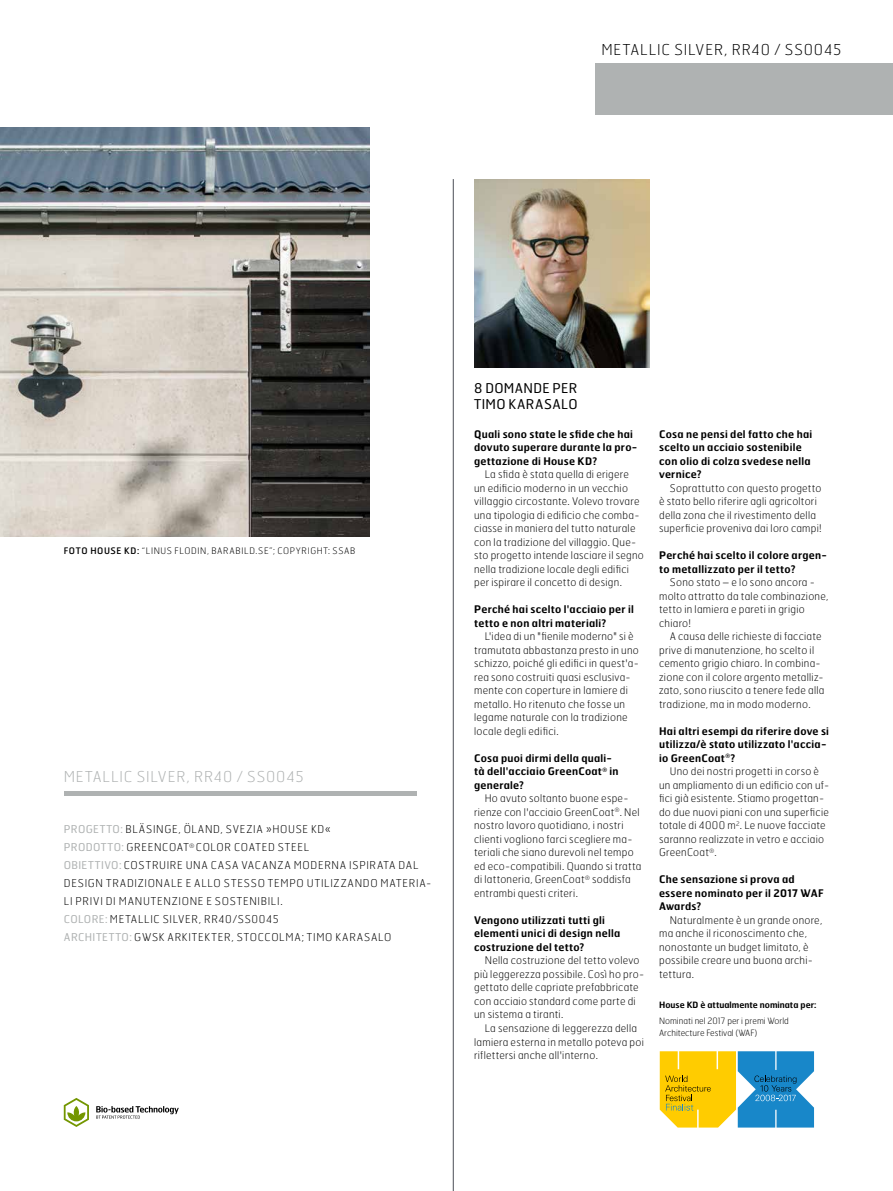
<style>
.page{position:relative;width:893px;height:1191px;background:#fff}
.page>*{position:absolute;margin:0;border:0;box-sizing:border-box;transform-origin:0 0}
.t1{font:100 15px "Hermes FB";letter-spacing:.055em;color:#000}
.t2{font:100 15px "Hermes FB";letter-spacing:.055em;color:#afb2b2}
.t3{font:13.5px/16.5px "Hermes FB";letter-spacing:.03em;color:#000}
.t4{font:100 10.8px/18px "Hermes FB";letter-spacing:.07em;color:#000}
.t5{font:100 10.5px/13.5px "Hermes FB";letter-spacing:.025em;color:#000}
.t6{font:600 10.5px/13.5px "Hermes FB";letter-spacing:.025em;color:#000}
.t7{font:100 9px "Hermes FB";letter-spacing:.07em;color:#000}
.t8{font:100 8.7px/12px "Hermes FB";color:#000}
.t9{font:600 8.7px "Hermes FB";color:#000}
.s1{font-weight:400}
.s2{font-weight:400;color:#afb2b2}
</style>
<div class="page">
<img style="left:0;top:128px;width:370px;height:408px">
<div style="left:595px;top:64px;width:298px;height:51px;background:#afb2b2"></div>
<div style="left:64px;top:791px;width:352px;height:5px;background:#afb2b2"></div>
<svg style="left:64px;top:1098px;width:25px;height:29px"></svg>
<svg style="left:96px;top:1106px;width:83px;height:12px"></svg>
<hr style="left:453px;top:179px;width:1px;height:1012px;background:#696b72">
<svg style="left:660px;top:1051px;width:154px;height:76px;background:#97b071"></svg>
<img style="left:474px;top:179px;width:176px;height:188px">
<h1 class="t1" style="left:601px;top:40px;width:242px">METALLIC SILVER, RR40 / SS0045</h1>
<p class="t7" style="left:64px;top:544px;width:293px"><span class="s1">FOTO HOUSE KD:</span> “LINUS FLODIN, BARABILD.SE”; COPYRIGHT: SSAB</p>
<h1 class="t2" style="left:64px;top:766px;width:242px">METALLIC SILVER, RR40 / SS0045</h1>
<p class="t4" style="left:64px;top:820px;width:369px"><span class="s2">PROGETTO:</span> BLÄSINGE, ÖLAND, SVEZIA »HOUSE KD«<br><span class="s2">PRODOTTO:</span> GREENCOAT<sup>®</sup> COLOR COATED STEEL<br><span class="s2">OBIETTIVO:</span> COSTRUIRE UNA CASA VACANZA MODERNA ISPIRATA DAL DESIGN TRADIZIONALE E ALLO STESSO TEMPO UTILIZZANDO MATERIA-LI PRIVI DI MANUTENZIONE E SOSTENIBILI.<br><span class="s2">COLORE:</span> METALLIC SILVER, RR40/SS0045<br><span class="s2">ARCHITETTO:</span> GWSK ARKITEKTER, STOCCOLMA; TIMO KARASALO</p>
<p class="t3" style="left:474px;top:379px;width:105px">8 DOMANDE PER<br>TIMO KARASALO</p>
<p class="t6" style="left:474px;top:427px;width:165px">Quali sono state le sfide che hai dovuto superare durante la pro&shy;gettazione di House KD?</p>
<p class="t5" style="left:474px;top:467px;width:171px;text-indent:11px">La sfida è stata quella di erigere<br>un edificio moderno in un vecchio villaggio circostante. Volevo trovare una tipologia di edificio che comba&shy;ciasse in maniera del tutto naturale con la tradizione del villaggio. Que&shy;sto progetto intende lasciare il segno nella tradizione locale degli edifici per ispirare il concetto di design.</p>
<p class="t6" style="left:474px;top:602px;width:161px">Perché hai scelto l'acciaio per il tetto e non altri materiali?</p>
<p class="t5" style="left:474px;top:629px;width:166px;text-indent:11px">L'idea di un "fienile moderno" si è tramutata abbastanza presto in uno schizzo, poiché gli edifici in quest'a&shy;rea sono costruiti quasi esclusiva&shy;mente con coperture in lamiere di metallo. Ho ritenuto che fosse un legame naturale con la tradizione locale degli edifici.</p>
<p class="t6" style="left:474px;top:751px;width:146px">Cosa puoi dirmi della quali&shy;tà dell'acciaio GreenCoat<sup>®</sup> in generale?</p>
<p class="t5" style="left:474px;top:791px;width:169px;text-indent:11px">Ho avuto soltanto buone espe&shy;rienze con l'acciaio GreenCoat<sup>®</sup>. Nel nostro lavoro quotidiano, i nostri clienti vogliono farci scegliere ma&shy;teriali che siano durevoli nel tempo ed eco-compatibili. Quando si tratta di lattoneria, GreenCoat<sup>®</sup> soddisfa entrambi questi criteri.</p>
<p class="t6" style="left:474px;top:913px;width:148px">Vengono utilizzati tutti gli elementi unici di design nella costruzione del tetto?</p>
<p class="t5" style="left:474px;top:953px;width:172px;text-indent:11px">Nella costruzione del tetto volevo più leggerezza possibile. Così ho pro&shy;gettato delle capriate prefabbricate con acciaio standard come parte di un sistema a tiranti.</p>
<p class="t5" style="left:474px;top:1021px;width:171px;text-indent:11px">La sensazione di leggerezza della lamiera esterna in metallo poteva poi riflettersi anche all'interno.</p>
<p class="t6" style="left:659px;top:427px;width:155px">Cosa ne pensi del fatto che hai scelto un acciaio sostenibile con olio di colza svedese nella vernice?</p>
<p class="t5" style="left:659px;top:481px;width:164px;text-indent:11px">Soprattutto con questo progetto è stato bello riferire agli agricoltori della zona che il rivestimento della superficie proveniva dai loro campi!</p>
<p class="t6" style="left:659px;top:548px;width:169px">Perché hai scelto il colore argen&shy;to metallizzato per il tetto?</p>
<p class="t5" style="left:659px;top:575px;width:171px;text-indent:11px">Sono stato – e lo sono ancora - molto attratto da tale combinazione, tetto in lamiera e pareti in grigio chiaro!</p>
<p class="t5" style="left:659px;top:629px;width:167px;text-indent:11px">A causa delle richieste di facciate prive di manutenzione, ho scelto il cemento grigio chiaro. In combina&shy;zione con il colore argento metalliz&shy;zato, sono riuscito a tenere fede alla tradizione, ma in modo moderno.</p>
<p class="t6" style="left:659px;top:724px;width:171px">Hai altri esempi da riferire dove si utilizza/è stato utilizzato l'accia&shy;io GreenCoat<sup>®</sup>?</p>
<p class="t5" style="left:659px;top:764px;width:172px;text-indent:11px">Uno dei nostri progetti in corso è un ampliamento di un edificio con uf&shy;fici già esistente. Stiamo progettan&shy;do due nuovi piani con una superficie totale di 4000 m<sup>2</sup>. Le nuove facciate saranno realizzate in vetro e acciaio GreenCoat<sup>®</sup>.</p>
<p class="t6" style="left:659px;top:872px;width:166px">Che sensazione si prova ad essere nominato per il 2017 WAF<br>Awards?</p>
<p class="t5" style="left:659px;top:913px;width:165px;text-indent:11px">Naturalmente è un grande onore, ma anche il riconoscimento che, nonostante un budget limitato, è possibile creare una buona archi&shy;tettura.</p>
<p class="t9" style="left:659px;top:998px;width:159px">House KD è attualmente nominata per:</p>
<p class="t8" style="left:659px;top:1014px;width:131px">Nominati nel 2017 per i premi World<br>Architecture Festival (WAF)</p>
</div>
